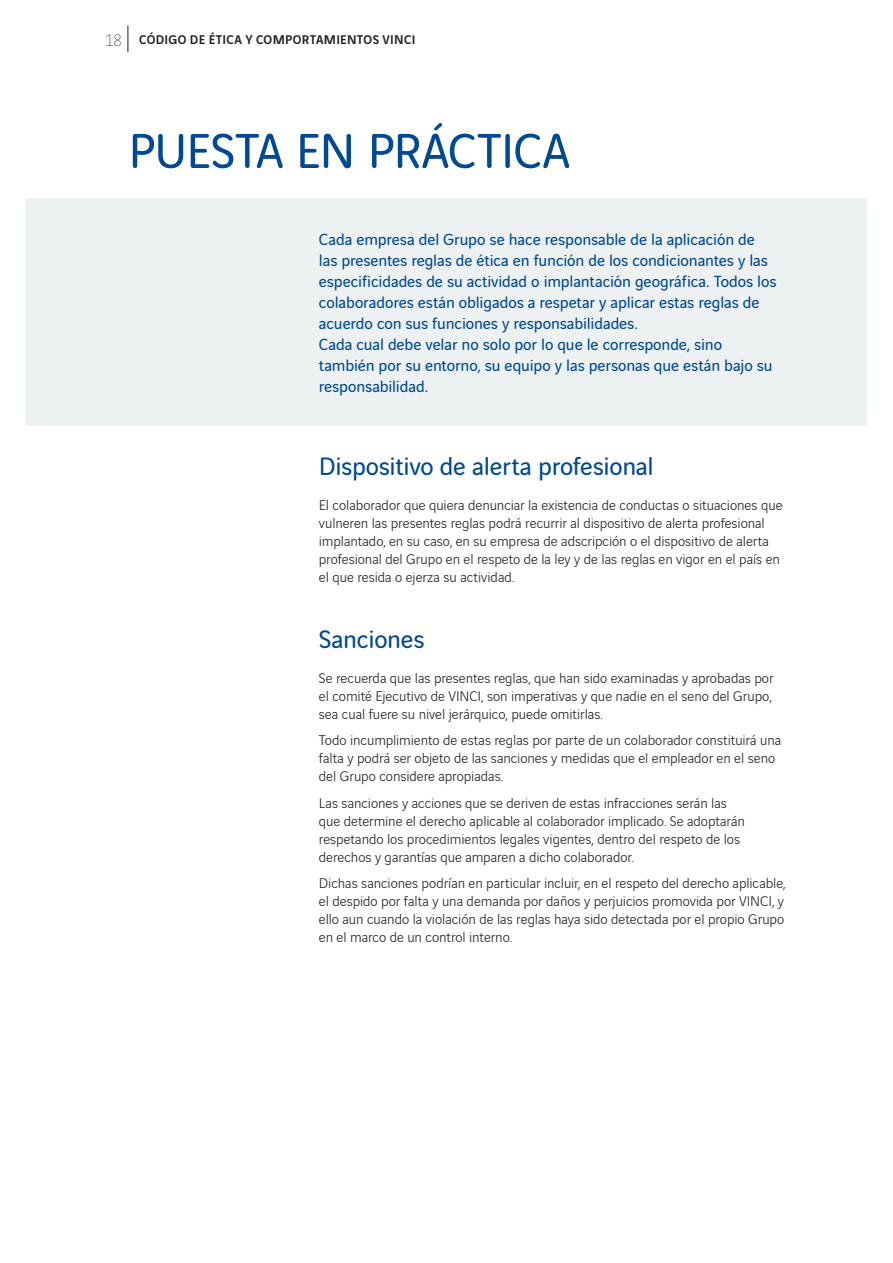
<style>
.page{position:relative;width:893px;height:1263px;background:#fff}
.page>*{position:absolute;margin:0;border:0;box-sizing:border-box;transform-origin:0 0}
.t1{font:52.5px "Vinci Rounded";letter-spacing:-.02em;color:#014990}
.t2{font:27px "Vinci Rounded";letter-spacing:-.01em;color:#014990}
.t3{font:17.25px/21px "Vinci Rounded";letter-spacing:-.005em;color:#014990}
.t4{font:300 15px/18px "Vinci Sans";letter-spacing:-.005em;color:#231f20}
.t5{font:500 13.5px "Vinci Sans";letter-spacing:.025em;color:#231f20}
.s1{font-weight:200;font-size:18px}
</style>
<div class="page">
<svg style="left:128px;top:26px;width:1px;height:26px"></svg>
<div style="left:26px;top:198px;width:841px;height:227px;background:#edf1f1"></div>
<p class="t5" style="left:105px;top:29px;width:312px"><span class="s1">18</span> CÓDIGO DE ÉTICA Y COMPORTAMIENTOS VINCI</p>
<h1 class="t1" style="left:128px;top:115px;width:443px">PUESTA EN PRÁCTICA</h1>
<p class="t3" style="left:319px;top:228px;width:459px">Cada empresa del Grupo se hace responsable de la aplicación de las presentes reglas de ética en función de los condicionantes y las especificidades de su actividad o implantación geográfica. Todos los colaboradores están obligados a respetar y aplicar estas reglas de acuerdo con sus funciones y responsabilidades.<br>Cada cual debe velar no solo por lo que le corresponde, sino también por su entorno, su equipo y las personas que están bajo su responsabilidad.</p>
<h2 class="t2" style="left:319px;top:448px;width:336px">Dispositivo de alerta profesional</h2>
<p class="t4" style="left:319px;top:495px;width:465px">El colaborador que quiera denunciar la existencia de conductas o situaciones que vulneren las presentes reglas podrá recurrir al dispositivo de alerta profesional implantado, en su caso, en su empresa de adscripción o el dispositivo de alerta profesional del Grupo en el respeto de la ley y de las reglas en vigor en el país en el que resida o ejerza su actividad.</p>
<h2 class="t2" style="left:319px;top:620px;width:107px">Sanciones</h2>
<p class="t4" style="left:319px;top:667px;width:456px">Se recuerda que las presentes reglas, que han sido examinadas y aprobadas por el comité Ejecutivo de VINCI, son imperativas y que nadie en el seno del Grupo, sea cual fuere su nivel jerárquico, puede omitirlas.</p>
<p class="t4" style="left:319px;top:730px;width:464px">Todo incumplimiento de estas reglas por parte de un colaborador constituirá una falta y podrá ser objeto de las sanciones y medidas que el empleador en el seno del Grupo considere apropiadas.</p>
<p class="t4" style="left:319px;top:792px;width:427px">Las sanciones y acciones que se deriven de estas infracciones serán las que determine el derecho aplicable al colaborador implicado. Se adoptarán respetando los procedimientos legales vigentes, dentro del respeto de los derechos y garantías que amparen a dicho colaborador.</p>
<p class="t4" style="left:319px;top:873px;width:468px;text-align:justify">Dichas sanciones podrían en particular incluir, en el respeto del derecho aplicable, el despido por falta y una demanda por daños y perjuicios promovida por VINCI, y ello aun cuando la violación de las reglas haya sido detectada por el propio Grupo en el marco de un control interno.</p>
</div>
